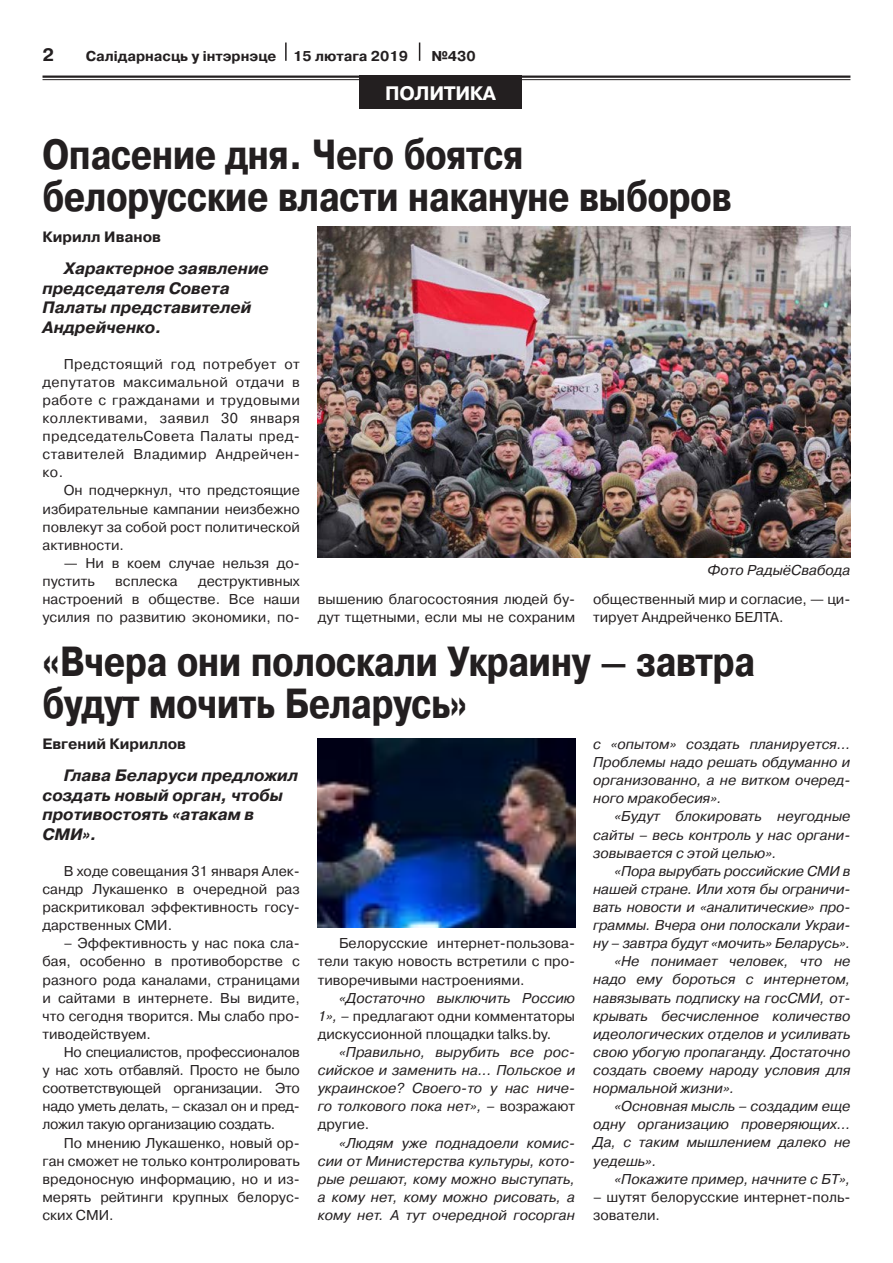
<style>
.page{position:relative;width:893px;height:1263px;background:#fff}
.page>*{position:absolute;margin:0;border:0;box-sizing:border-box;transform-origin:0 0}
.t1{font:700 42px/42px "Pragmatica Cond C";color:#231f20}
.t2{font:700 19.5px "Pragmatica C";letter-spacing:-.02em;color:#fff}
.t3{font:700 18px "Pragmatica C";color:#231f20}
.t4{font:italic 700 16.5px/19.5px "Pragmatica C";color:#231f20}
.t5{font:700 15px "Pragmatica C";color:#231f20}
.t6{font:14.25px/18.1px "Pragmatica C";color:#231f20;text-align:justify}
.t7{font:italic 14.25px/18.1px "Pragmatica C";color:#231f20;text-align:justify}
.t8{font:700 14.25px "Pragmatica C";color:#231f20}
.s1{font-style:italic}
.s2{font-style:normal}
</style>
<div class="page">
<hr style="left:43px;top:76px;width:807px;height:2px;background:#231f20">
<hr style="left:43px;top:79px;width:807px;height:1px;background:#231f20">
<svg style="left:285px;top:43px;width:2px;height:18px"></svg>
<svg style="left:419px;top:43px;width:1px;height:18px"></svg>
<div style="left:360px;top:76px;width:162px;height:33px;background:#231f20"></div>
<img style="left:318px;top:227px;width:532px;height:330px">
<img style="left:318px;top:738px;width:257px;height:189px">
<p class="t3" style="left:43px;top:44px;width:13px">2</p>
<p class="t8" style="left:86px;top:48px;width:324px">Салiдарнасць у iнтэрнэце 15 лютага 2019</p>
<p class="t8" style="left:431px;top:48px;width:46px">№430</p>
<h2 class="t2" style="left:385px;top:82px;width:112px">ПОЛИТИКА</h2>
<h1 class="t1" style="left:43px;top:133px;width:690px">Опасение дня. Чего боятся белорусские власти накануне выборов</h1>
<p class="t5" style="left:43px;top:228px;width:120px">Кирилл Иванов</p>
<p class="t4" style="left:43px;top:259px;width:228px;text-indent:21px">Характерное заявление председателя Совета<br>Палаты представителей<br>Андрейченко.</p>
<p class="t6" style="left:43px;top:355px;width:259px;text-indent:21px">Предстоящий год потребует от депутатов максимальной отдачи в работе с гражданами и трудовыми коллективами, заявил 30 января председательСовета Палаты пред&shy;ставителей Владимир Андрейчен&shy;ко.</p>
<p class="t6" style="left:43px;top:481px;width:259px;text-indent:21px">Он подчеркнул, что предстоящие избирательные кампании неизбежно повлекут за собой рост политической активности.</p>
<p class="t6" style="left:43px;top:554px;width:259px;text-indent:21px">— Ни в коем случае нельзя до&shy;пустить</p>
<p class="t6" style="left:43px;top:572px;width:259px;text-indent:156px">деструктивных настроений в обществе. Все наши усилия по развитию экономики, по-</p>
<p class="t6" style="left:115px;top:572px;width:64px">всплеска</p>
<p class="t7" style="left:708px;top:561px;width:144px">Фото РадыёСвабода</p>
<p class="t6" style="left:318px;top:590px;width:259px">вышению благосостояния людей бу&shy;дут тщетными, если мы не сохраним</p>
<p class="t6" style="left:593px;top:590px;width:259px">общественный мир и согласие, — ци&shy;тирует Андрейченко БЕЛТА.</p>
<h1 class="t1" style="left:43px;top:640px;width:714px">«Вчера они полоскали Украину – завтра будут мочить Беларусь»</h1>
<p class="t5" style="left:43px;top:735px;width:145px">Евгений Кириллов</p>
<p class="t4" style="left:43px;top:766px;width:257px;text-indent:21px">Глава Беларуси предложил создать новый орган, чтобы противостоять «атакам в<br>СМИ».</p>
<p class="t6" style="left:43px;top:862px;width:259px;text-indent:21px">В ходе совещания 31 января Алек&shy;сандр Лукашенко в очередной раз раскритиковал эффективность госу&shy;дарственных СМИ.</p>
<p class="t6" style="left:43px;top:934px;width:259px;text-indent:21px">– Эффективность у нас пока сла&shy;бая, особенно в противоборстве с разного рода каналами, страницами и сайтами в интернете. Вы видите, что сегодня творится. Мы слабо про&shy;тиводействуем.</p>
<p class="t6" style="left:43px;top:1043px;width:259px;text-indent:21px">Но специалистов, профессионалов у нас хоть отбавляй. Просто не было соответствующей организации. Это надо уметь делать, – сказал он и пред&shy;ложил такую организацию создать.</p>
<p class="t6" style="left:43px;top:1134px;width:259px;text-indent:21px">По мнению Лукашенко, новый ор&shy;ган сможет не только контролировать вредоносную информацию, но и из&shy;мерять рейтинги крупных белорус&shy;ских СМИ.</p>
<p class="t6" style="left:318px;top:934px;width:259px;text-indent:21px">Белорусские интернет-пользова&shy;тели такую новость встретили с про&shy;тиворечивыми настроениями.</p>
<p class="t6" style="left:318px;top:989px;width:259px;text-indent:21px"><span class="s1">«Достаточно выключить Россию 1»,</span> – предлагают одни комментаторы дискуссионной площадки talks.by.</p>
<p class="t7" style="left:318px;top:1043px;width:259px;text-indent:21px">«Правильно, вырубить все рос&shy;сийское и заменить на... Польское и украинское? Своего-то у нас ниче&shy;го толкового пока нет», <span class="s2">– возражают другие.</span></p>
<p class="t7" style="left:318px;top:1133px;width:259px;text-indent:21px">«Людям уже поднадоели комис&shy;сии от Министерства культуры, кото&shy;рые решают, кому можно выступать, а кому нет, кому можно рисовать, а кому нет. А тут очередной госорган</p>
<p class="t7" style="left:593px;top:735px;width:259px">с «опытом» создать планируется… Проблемы надо решать обдуманно и организованно, а не витком очеред&shy;ного мракобесия».</p>
<p class="t7" style="left:593px;top:807px;width:259px;text-indent:21px">«Будут блокировать неугодные сайты – весь контроль у нас органи&shy;зовывается с этой целью».</p>
<p class="t7" style="left:614px;top:862px;width:238px">«Пора вырубать российские СМИ в</p>
<p class="t7" style="left:593px;top:880px;width:259px">нашей стране. Или хотя бы ограничи-</p>
<p class="t7" style="left:593px;top:898px;width:259px">вать новости и «аналитические» про-</p>
<p class="t7" style="left:593px;top:916px;width:259px">граммы. Вчера они полоскали Украи-</p>
<p class="t7" style="left:593px;top:934px;width:259px">ну – завтра будут «мочить» Беларусь».</p>
<p class="t7" style="left:614px;top:952px;width:238px">«Не понимает человек, что не</p>
<p class="t7" style="left:593px;top:970px;width:259px">надо ему бороться с интернетом,</p>
<p class="t7" style="left:593px;top:989px;width:259px">навязывать подписку на госСМИ, от-</p>
<p class="t7" style="left:593px;top:1007px;width:259px">крывать бесчисленное количество</p>
<p class="t7" style="left:593px;top:1025px;width:259px">идеологических отделов и усиливать</p>
<p class="t7" style="left:593px;top:1043px;width:259px">свою убогую пропаганду. Достаточно</p>
<p class="t7" style="left:593px;top:1061px;width:259px">создать своему народу условия для</p>
<p class="t7" style="left:593px;top:1079px;width:143px">нормальной жизни».</p>
<p class="t7" style="left:614px;top:1097px;width:238px">«Основная мысль – создадим еще</p>
<p class="t7" style="left:593px;top:1115px;width:259px">одну организацию проверяющих…</p>
<p class="t7" style="left:593px;top:1133px;width:259px">Да, с таким мышлением далеко не</p>
<p class="t7" style="left:593px;top:1152px;width:65px">уедешь».</p>
<p class="t7" style="left:614px;top:1170px;width:238px">«Покажите пример, начните с БТ»,</p>
<p class="t6" style="left:593px;top:1188px;width:259px">– шутят белорусские интернет-поль&shy;зователи.</p>
</div>
